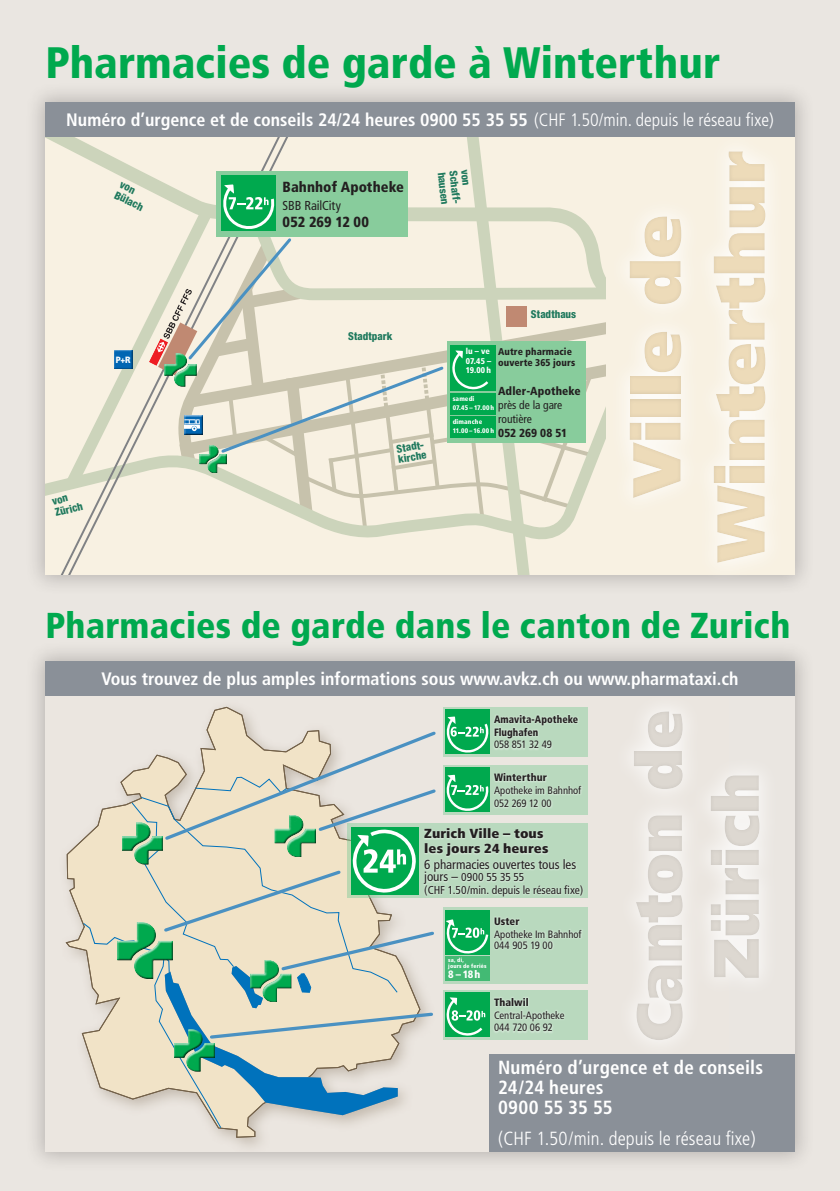
<style>
.page{position:relative;width:840px;height:1191px;background:#fff}
.page>*{position:absolute;margin:0;border:0;box-sizing:border-box;transform-origin:0 0}
.t1{font:900 68px/84px "Frutiger";letter-spacing:-.005em;color:#eddbb9;text-align:center}
.t2{font:900 64px/76.8px "Frutiger";letter-spacing:-.005em;color:#ddd8d1;text-align:center;scale:.94 1}
.t3{font:900 condensed 44px "Frutiger";color:#00a94e}
.t4{font:900 condensed 36px "Frutiger";letter-spacing:.005em;color:#00a94e}
.t5{font:700 condensed 19px/20px "Frutiger";letter-spacing:.01em;color:#fff}
.t6{font:300 condensed 19px "Frutiger";letter-spacing:.005em;color:#fff}
.t7{font:700 condensed 18px "Frutiger";color:#fff}
.t8{font:900 condensed 14.6px "Frutiger";color:#231f20}
.t9{font:900 condensed 13.2px/14.8px "Frutiger";letter-spacing:.005em;color:#231f20;scale:1.1 1}
.t10{font:condensed 13.2px "Frutiger";letter-spacing:-.005em;color:#231f20}
.t11{font:condensed 13px "Frutiger";letter-spacing:-.01em;color:#231f20}
.t12{font:900 condensed 11.6px "Frutiger";color:#231f20}
.t13{font:condensed 11.6px/14px "Frutiger";letter-spacing:-.005em;color:#231f20}
.t14{font:condensed 11.4px/12.6px "Frutiger";letter-spacing:-.005em;color:#231f20}
.t15{font:800 condensed 10.8px/11.8px "Helvetica Neue";letter-spacing:.005em;color:#1f795d}
.t16{font:condensed 10.6px/12.8px "Frutiger";letter-spacing:-.005em;color:#231f20}
.t17{font:900 condensed 10.6px/12.8px "Frutiger";letter-spacing:.01em;color:#231f20;scale:.93 1}
.t18{font:900 condensed 10.6px "Frutiger";letter-spacing:.01em;color:#231f20}
.t19{font:900 condensed 10.6px "Frutiger";color:#fff}
.t20{font:900 condensed 9.8px/11.4px "Frutiger";letter-spacing:.005em;color:#231f20}
.t21{font:900 9.2px "Frutiger";color:#fff;scale:.89 1}
.t22{font:900 condensed 8.4px/9.2px "Frutiger";letter-spacing:.005em;color:#fff}
.t23{font:900 condensed 6.6px/9.2px "Frutiger";letter-spacing:.02em;color:#fff}
.t24{font:900 condensed 5.8px/5.8px "Frutiger";letter-spacing:.03em;color:#fff}
.s1{font-weight:300}
.s2{font-size:13.2px}
</style>
<div class="page">
<div style="left:0;top:0;width:839px;height:1191px;background:#eae6e1"></div>
<div style="left:24px;top:640px;width:791px;height:532px;background:#231f20;opacity:.25"></div>
<div style="left:45px;top:661px;width:683px;height:490px;background:#ebe6e0"></div>
<svg style="left:66px;top:707px;width:196px;height:430px"></svg>
<svg style="left:131px;top:1115px;width:246px;height:13px"></svg>
<div style="left:442px;top:765px;width:145px;height:49px;background:#b9d9be"></div>
<div style="left:492px;top:771px;width:90px;height:37px;background:#fff;opacity:.5"></div>
<svg style="left:445px;top:767px;width:45px;height:45px;background:#2bb76c"></svg>
<div style="left:347px;top:823px;width:240px;height:75px;background:#b9d9be"></div>
<div style="left:422px;top:826px;width:162px;height:72px;background:#fff;opacity:.5"></div>
<div style="left:442px;top:707px;width:145px;height:49px;background:#b9d9be"></div>
<div style="left:492px;top:713px;width:87px;height:37px;background:#fff;opacity:.5"></div>
<svg style="left:445px;top:709px;width:45px;height:45px;background:#2db86d"></svg>
<div style="left:442px;top:990px;width:145px;height:49px;background:#b9d9be"></div>
<div style="left:492px;top:995px;width:73px;height:38px;background:#fff;opacity:.5"></div>
<div style="left:445px;top:992px;width:45px;height:45px;background:#00a94e"></div>
<svg style="left:446px;top:997px;width:39px;height:39px"></svg>
<svg style="left:443px;top:907px;width:144px;height:76px;background:#a1d2af"></svg>
<div style="left:492px;top:915px;width:91px;height:35px;background:#fff;opacity:.5"></div>
<svg style="left:445px;top:910px;width:45px;height:45px;background:#29b76a"></svg>
<svg style="left:82px;top:729px;width:356px;height:386px"></svg>
<div style="left:117px;top:922px;width:56px;height:50px;background:#fff;opacity:.75"></div>
<div style="left:117px;top:927px;width:56px;height:52px;background:#231f20;opacity:.75"></div>
<div style="left:595px;top:638px;width:201px;height:414px;background:#231f20;opacity:.1"></div>
<div style="left:45px;top:661px;width:749px;height:34px;background:#8a9098"></div>
<div style="left:24px;top:81px;width:791px;height:515px;background:#231f20;opacity:.25"></div>
<div style="left:315px;top:136px;width:280px;height:33px;background:#f8f1e2"></div>
<svg style="left:453px;top:136px;width:96px;height:439px"></svg>
<svg style="left:315px;top:532px;width:280px;height:19px"></svg>
<svg style="left:45px;top:136px;width:270px;height:439px"></svg>
<div style="left:113px;top:349px;width:21px;height:21px;background:#231f20;opacity:.5"></div>
<div style="left:595px;top:72px;width:201px;height:505px;background:#231f20;opacity:.1"></div>
<div style="left:45px;top:102px;width:749px;height:34px;background:#8a9098"></div>
<div style="left:489px;top:1053px;width:305px;height:98px;background:#8a9098"></div>
<svg style="left:149px;top:169px;width:468px;height:363px"></svg>
<h3 class="t3" style="left:45px;top:37px;width:676px">Pharmacies de garde à Winterthur</h3>
<p class="t7" style="left:66px;top:109px;width:708px">Numéro d’urgence et de conseils 24/24 heures 0900 55 35 55 <span class="s1">(CHF 1.50/min. depuis le réseau fixe)</span></p>
<p class="t15" style="left:123px;top:178px;width:32px;rotate:26deg">von<br>Bülach</p>
<p class="t21" style="left:116px;top:354px;width:18px">P+R</p>
<p class="t15" style="left:51px;top:495px;width:30px;rotate:-14deg">von<br>Zürich</p>
<p class="t8" style="left:282px;top:178px;width:123px">Bahnhof Apotheke</p>
<p class="t11" style="left:282px;top:198px;width:60px">SBB RailCity</p>
<p class="t8" style="left:282px;top:213px;width:88px">052 269 12 00</p>
<p class="t15" style="left:447px;top:171px;width:34px;rotate:83deg">hausen</p>
<p class="t15" style="left:459px;top:170px;width:36px;rotate:83deg">Schaf f-</p>
<p class="t15" style="left:348px;top:329px;width:46px">Stadtpark</p>
<p class="t15" style="left:395px;top:444px;width:31px;line-height:10.4px;rotate:-9deg">Stadt&shy;kirche</p>
<p class="t15" style="left:530px;top:308px;width:47px">Stadthaus</p>
<p class="t20" style="left:498px;top:346px;width:79px">Autre pharmacie ouverte 365 jours</p>
<p class="t12" style="left:498px;top:384px;width:84px">Adler-Apotheke</p>
<p class="t13" style="left:498px;top:398px;width:66px">près de la gare routière</p>
<p class="t12" style="left:498px;top:426px;width:70px">052 269 08 51</p>
<p class="t22" style="left:465px;top:347px;width:27px">lu – ve<br>07.45 –<br>19.00 h</p>
<p class="t23" style="left:452px;top:394px;width:43px">samedi<br>07.45 – 17.00 h</p>
<p class="t23" style="left:452px;top:417px;width:43px">dimanche<br>11.00 – 16.00 h</p>
<h1 class="t1" style="left:613px;top:562px;width:412px;rotate:-90deg">Ville de<br>Winterthur</h1>
<h3 class="t4" style="left:45px;top:603px;width:746px">Pharmacies de garde dans le canton de Zurich</h3>
<p class="t7" style="left:101px;top:668px;width:638px">Vous trouvez de plus amples informations sous www.avkz.ch ou www.pharmataxi.ch</p>
<p class="t17" style="left:493px;top:712px;width:92px">Amavita-Apotheke<br>Flughafen</p>
<p class="t16" style="left:493px;top:738px;width:59px">058 851 32 49</p>
<p class="t18" style="left:493px;top:771px;width:54px">Winterthur</p>
<p class="t16" style="left:493px;top:784px;width:89px">Apotheke im Bahnhof<br>052 269 12 00</p>
<p class="t9" style="left:424px;top:826px;width:114px">Zurich Ville – tous les jours 24 heures</p>
<p class="t10" style="left:424px;top:856px;width:153px">6 pharmacies ouvertes tous les</p>
<p class="t14" style="left:424px;top:871px;width:160px"><span class="s2">jours –</span> 0900 55 35 55<br>(CHF 1.50/min. depuis le réseau fixe)</p>
<p class="t18" style="left:493px;top:915px;width:27px">Uster</p>
<p class="t16" style="left:493px;top:929px;width:89px;line-height:10.6px">Apotheke Im Bahnhof<br>044 905 19 00</p>
<p class="t24" style="left:448px;top:957px;width:40px">sa, di,<br>jours de feriés</p>
<p class="t19" style="left:448px;top:968px;width:33px">8 – 18h</p>
<p class="t18" style="left:493px;top:995px;width:36px">Thalwil</p>
<p class="t16" style="left:493px;top:1008px;width:72px">Central-Apotheke<br>044 720 06 92</p>
<h2 class="t2" style="left:620px;top:1041px;width:353px;rotate:-90deg">Canton de<br>Zürich</h2>
<p class="t5" style="left:497px;top:1057px;width:266px">Numéro d’urgence et de conseils<br>24/24 heures<br>0900 55 35 55</p>
<p class="t6" style="left:497px;top:1128px;width:259px">(CHF 1.50/min. depuis le réseau fixe)</p>
</div>
